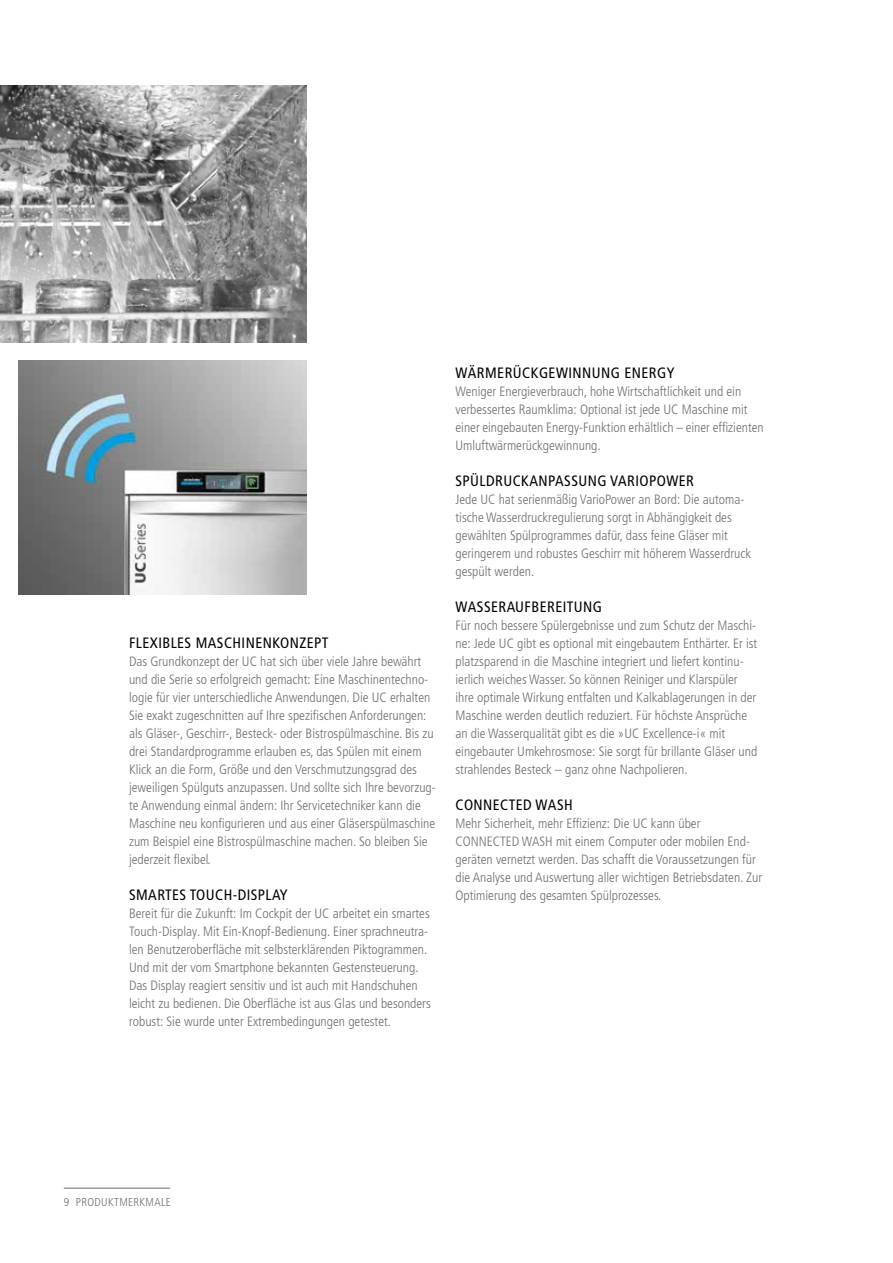
<style>
.page{position:relative;width:893px;height:1263px;background:#fff}
.page>*{position:absolute;margin:0;border:0;box-sizing:border-box;transform-origin:0 0}
.t1{font:condensed 15px "Frutiger LT Pro";letter-spacing:.03em;color:#000}
.t2{font:300 condensed 13.5px/18px "Frutiger LT Pro";color:#6f6f6e}
.t3{font:300 condensed 11.4px "Frutiger LT Pro";letter-spacing:.03em;color:#6f6f6e}
</style>
<div class="page">
<img style="left:18px;top:360px;width:289px;height:234px">
<img style="left:0;top:85px;width:307px;height:257px">
<hr style="left:64px;top:1188px;width:106px;height:1px;background:#6f6f6e">
<p class="t1" style="left:129px;top:634px;width:201px">FLEXIBLES MASCHINENKONZEPT</p>
<p class="t2" style="left:129px;top:652px;width:308px">Das Grundkonzept der UC hat sich über viele Jahre bewährt und die Serie so erfolgreich gemacht: Eine Maschinentechno&shy;logie für vier unterschiedliche Anwendungen. Die UC erhalten Sie exakt zugeschnitten auf Ihre spezifischen Anforderungen: als Gläser-, Geschirr-, Besteck- oder Bistrospülmaschine. Bis zu drei Standardprogramme erlauben es, das Spülen mit einem Klick an die Form, Größe und den Verschmutzungsgrad des jeweiligen Spülguts anzupassen. Und sollte sich Ihre bevorzug&shy;te Anwendung einmal ändern: Ihr Servicetechniker kann die Maschine neu konfigurieren und aus einer Gläserspülmaschine zum Beispiel eine Bistrospülmaschine machen. So bleiben Sie jederzeit flexibel.</p>
<p class="t1" style="left:129px;top:886px;width:160px">SMARTES TOUCH-DISPLAY</p>
<p class="t2" style="left:129px;top:904px;width:303px">Bereit für die Zukunft: Im Cockpit der UC arbeitet ein smartes Touch-Display. Mit Ein-Knopf-Bedienung. Einer sprachneutra&shy;len Benutzeroberfläche mit selbsterklärenden Piktogrammen.<br>Und mit der vom Smartphone bekannten Gestensteuerung.<br>Das Display reagiert sensitiv und ist auch mit Handschuhen leicht zu bedienen. Die Oberfläche ist aus Glas und besonders robust: Sie wurde unter Extrembedingungen getestet.</p>
<p class="t1" style="left:455px;top:364px;width:220px">WÄRMERÜCKGEWINNUNG ENERGY</p>
<p class="t2" style="left:455px;top:382px;width:310px">Weniger Energieverbrauch, hohe Wirtschaftlichkeit und ein verbessertes Raumklima: Optional ist jede UC Maschine mit einer eingebauten Energy-Funktion erhältlich – einer effizienten Umluftwärmerückgewinnung.</p>
<p class="t1" style="left:455px;top:472px;width:240px">SPÜLDRUCKANPASSUNG VARIOPOWER</p>
<p class="t2" style="left:455px;top:490px;width:297px">Jede UC hat serienmäßig VarioPower an Bord: Die automa&shy;tische Wasserdruckregulierung sorgt in Abhängigkeit des gewählten Spülprogrammes dafür, dass feine Gläser mit geringerem und robustes Geschirr mit höherem Wasserdruck gespült werden.</p>
<p class="t1" style="left:455px;top:598px;width:148px">WASSERAUFBEREITUNG</p>
<p class="t2" style="left:455px;top:616px;width:303px">Für noch bessere Spülergebnisse und zum Schutz der Maschi&shy;ne: Jede UC gibt es optional mit eingebautem Enthärter. Er ist platzsparend in die Maschine integriert und liefert kontinu&shy;ierlich weiches Wasser. So können Reiniger und Klarspüler ihre optimale Wirkung entfalten und Kalkablagerungen in der Maschine werden deutlich reduziert. Für höchste Ansprüche an die Wasserqualität gibt es die »UC Excellence-i« mit eingebauter Umkehrosmose: Sie sorgt für brillante Gläser und strahlendes Besteck – ganz ohne Nachpolieren.</p>
<p class="t1" style="left:455px;top:796px;width:119px">CONNECTED WASH</p>
<p class="t2" style="left:455px;top:814px;width:308px">Mehr Sicherheit, mehr Effizienz: Die UC kann über CONNECTED WASH mit einem Computer oder mobilen End&shy;geräten vernetzt werden. Das schafft die Voraussetzungen für die Analyse und Auswertung aller wichtigen Betriebsdaten. Zur Optimierung des gesamten Spülprozesses.</p>
<p class="t3" style="left:64px;top:1196px;width:109px">9 PRODUKTMERKMALE</p>
</div>
